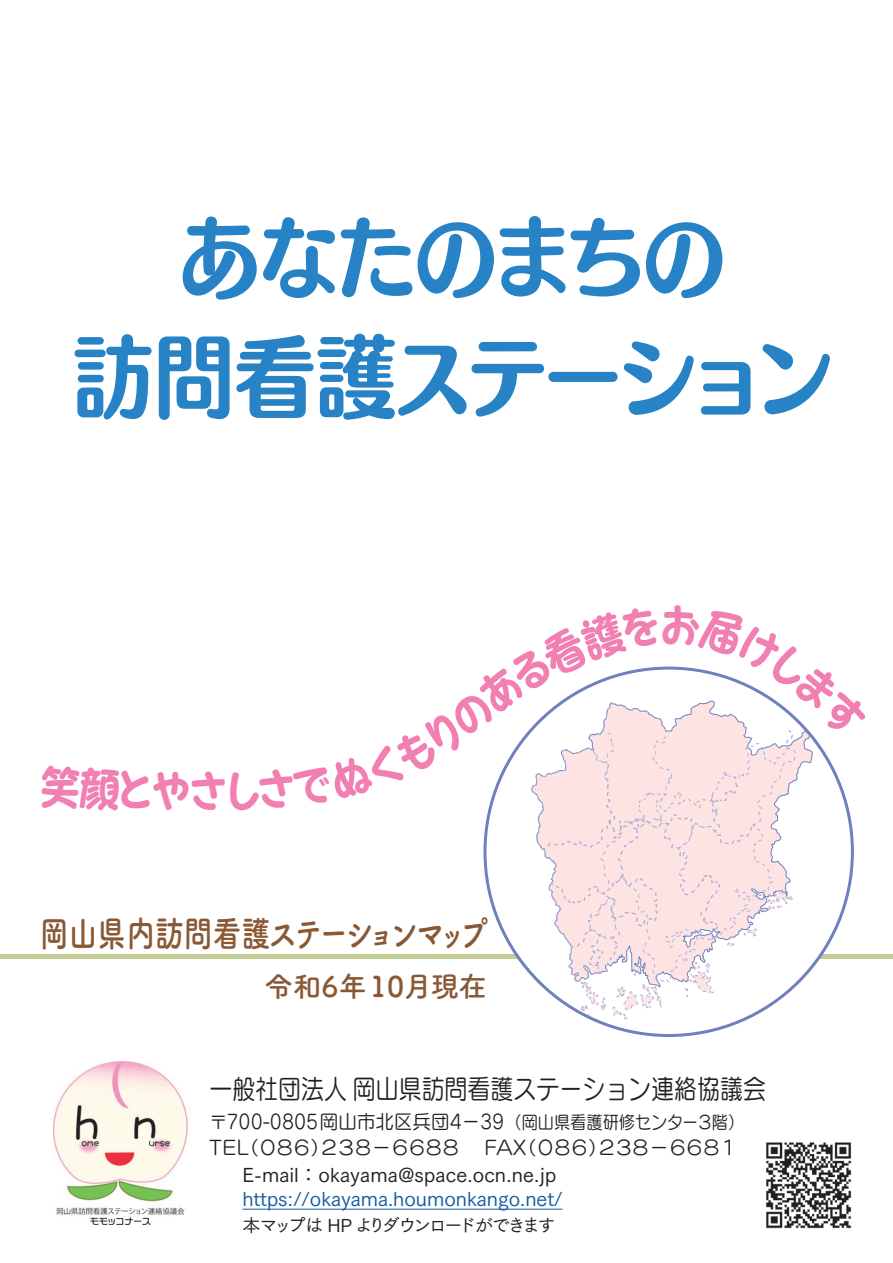
<style>
.page{position:relative;width:893px;height:1263px;background:#fff}
.page>*{position:absolute;margin:0;border:0;box-sizing:border-box;transform-origin:0 0}
.t1{font:90px/120px "Humming Pro N E";letter-spacing:-.04em;color:#2783c5;text-align:center;scale:.9 1}
.t2{font:48px "Pop Joy Std B";color:#f17fb1;scale:.9 1}
.t3{font:36px "Tsuku B Rd Gothic Std B";letter-spacing:-.065em;color:#895936;scale:.8 1}
.t4{font:28.5px "Tsuku B Rd Gothic Std B";color:#895936}
.t5{font:27px "Seurat Pro M";color:#231f20;scale:.85 1}
.t6{font:19.5px/26.2px "Seurat Pro M";color:#231f20;scale:.95 1}
.t7{font:19.5px "Tsuku Go Pro M";color:#175d9e}
.t8{font:19.5px "Tsuku Go Pro M";letter-spacing:.01em;color:#231f20}
.t9{font:18px "Tsuku Go Pro M";letter-spacing:-.13em;color:#231f20}
.s1{font-size:18px}
</style>
<div class="page">
<hr style="left:0;top:954px;width:893px;height:4px;background:#c3cc93">
<img style="left:54px;top:1061px;width:134px;height:164px">
<img style="left:766px;top:1142px;width:86px;height:87px">
<hr style="left:242px;top:1209px;width:320px;height:1px;background:#175d9e">
<svg style="left:230px;top:666px;width:641px;height:353px"></svg>
<h1 class="t1" style="left:73px;top:193px;width:848px">あなたのまちの<br>訪問看護ステーション</h1>
<h2 class="t2" style="left:187px;top:761px;width:50px">さ</h2>
<h3 class="t3" style="left:40px;top:905px;width:562px">岡山県内訪問看護ステーションマップ</h3>
<h3 class="t4" style="left:265px;top:964px;width:224px">令和6年10月現在</h3>
<h3 class="t5" style="left:209px;top:1071px;width:656px">一般社団法人岡山県訪問看護ステーション連絡協議会</h3>
<p class="t6" style="left:209px;top:1108px;width:565px">〒700-0805岡山市北区兵団4－39<span class="s1">（岡山県看護研修センター３階）<br></span>TEL（０８６）２３８－６６８８ FAX（０８６）２３８－６６８１</p>
<p class="t8" style="left:242px;top:1159px;width:315px">E-mail：okayama@space.ocn.ne.jp</p>
<p class="t7" style="left:242px;top:1183px;width:322px">https://okayama.houmonkango.net/</p>
<p class="t9" style="left:242px;top:1210px;width:315px">本マップは HP よりダウンロードができます</p>
</div>
